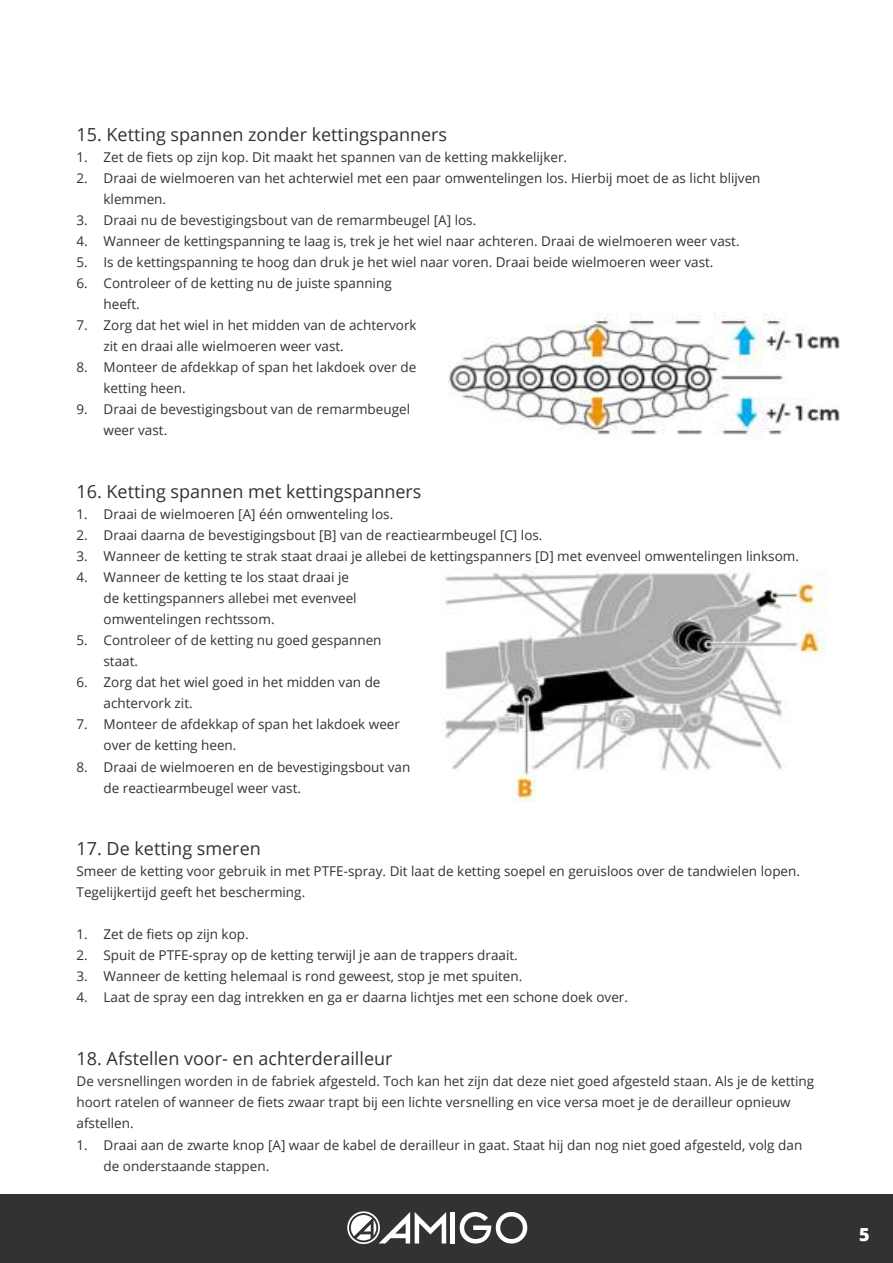
<style>
.page{position:relative;width:893px;height:1263px;background:#fff}
.page>*{position:absolute;margin:0;border:0;box-sizing:border-box;transform-origin:0 0}
.t1{font:18px "Open Sans";color:#333232}
.t2{font:800 18px "Open Sans";color:#fff}
.t3{font:13.5px/21px "Open Sans";color:#333232}
</style>
<div class="page">
<div style="left:0;top:1194px;width:893px;height:69px;background:#333232"></div>
<hr style="left:451px;top:1212px;width:4px;height:31px;background:#fff">
<svg style="left:460px;top:1212px;width:67px;height:31px"></svg>
<svg style="left:347px;top:1211px;width:99px;height:33px"></svg>
<img style="left:448px;top:314px;width:391px;height:125px">
<img style="left:442px;top:572px;width:384px;height:229px">
<h1 class="t1" style="left:77px;top:128px;width:372px">15. Ketting spannen zonder kettingspanners</h1>
<p class="t3" style="left:77px;top:148px;width:492px">1. Zet de fiets op zijn kop. Dit maakt het spannen van de ketting makkelijker.</p>
<p class="t3" style="left:104px;top:169px;width:658px;text-indent:-27px">2. Draai de wielmoeren van het achterwiel met een paar omwentelingen los. Hierbij moet de as licht blijven klemmen.</p>
<p class="t3" style="left:77px;top:211px;width:401px">3. Draai nu de bevestigingsbout van de remarmbeugel [A] los.</p>
<p class="t3" style="left:77px;top:232px;width:665px">4. Wanneer de kettingspanning te laag is, trek je het wiel naar achteren. Draai de wielmoeren weer vast.</p>
<p class="t3" style="left:77px;top:253px;width:638px">5. Is de kettingspanning te hoog dan druk je het wiel naar voren. Draai beide wielmoeren weer vast.</p>
<p class="t3" style="left:104px;top:274px;width:290px;text-indent:-27px">6. Controleer of de ketting nu de juiste spanning heeft.</p>
<p class="t3" style="left:104px;top:316px;width:315px;text-indent:-27px">7. Zorg dat het wiel in het midden van de achtervork zit en draai alle wielmoeren weer vast.</p>
<p class="t3" style="left:104px;top:358px;width:314px;text-indent:-27px">8. Monteer de afdekkap of span het lakdoek over de ketting heen.</p>
<p class="t3" style="left:104px;top:400px;width:308px;text-indent:-27px">9. Draai de bevestigingsbout van de remarmbeugel weer vast.</p>
<h1 class="t1" style="left:77px;top:479px;width:346px">16. Ketting spannen met kettingspanners</h1>
<p class="t3" style="left:77px;top:505px;width:318px">1. Draai de wielmoeren [A] één omwenteling los.</p>
<p class="t3" style="left:77px;top:526px;width:467px">2. Draai daarna de bevestigingsbout [B] van de reactiearmbeugel [C] los.</p>
<p class="t3" style="left:77px;top:547px;width:724px">3. Wanneer de ketting te strak staat draai je allebei de kettingspanners [D] met evenveel omwentelingen linksom.</p>
<p class="t3" style="left:104px;top:568px;width:255px;text-indent:-27px">4. Wanneer de ketting te los staat draai je de kettingspanners allebei met evenveel omwentelingen rechtssom.</p>
<p class="t3" style="left:104px;top:631px;width:280px;text-indent:-27px">5. Controleer of de ketting nu goed gespannen staat.</p>
<p class="t3" style="left:104px;top:673px;width:278px;text-indent:-27px">6. Zorg dat het wiel goed in het midden van de achtervork zit.</p>
<p class="t3" style="left:104px;top:715px;width:298px;text-indent:-27px">7. Monteer de afdekkap of span het lakdoek weer over de ketting heen.</p>
<p class="t3" style="left:104px;top:757px;width:308px;text-indent:-27px">8. Draai de wielmoeren en de bevestigingsbout van de reactiearmbeugel weer vast.</p>
<h1 class="t1" style="left:77px;top:836px;width:186px">17. De ketting smeren</h1>
<p class="t3" style="left:77px;top:861px;width:725px">Smeer de ketting voor gebruik in met PTFE-spray. Dit laat de ketting soepel en geruisloos over de tandwielen lopen.<br>Tegelijkertijd geeft het bescherming.</p>
<p class="t3" style="left:77px;top:925px;width:174px">1. Zet de fiets op zijn kop.</p>
<p class="t3" style="left:77px;top:946px;width:443px">2. Spuit de PTFE-spray op de ketting terwijl je aan de trappers draait.</p>
<p class="t3" style="left:77px;top:967px;width:447px">3. Wanneer de ketting helemaal is rond geweest, stop je met spuiten.</p>
<p class="t3" style="left:77px;top:988px;width:553px">4. Laat de spray een dag intrekken en ga er daarna lichtjes met een schone doek over.</p>
<h1 class="t1" style="left:77px;top:1046px;width:317px">18. Afstellen voor- en achterderailleur</h1>
<p class="t3" style="left:77px;top:1071px;width:739px">De versnellingen worden in de fabriek afgesteld. Toch kan het zijn dat deze niet goed afgesteld staan. Als je de ketting hoort ratelen of wanneer de fiets zwaar trapt bij een lichte versnelling en vice versa moet je de derailleur opnieuw afstellen.</p>
<p class="t3" style="left:104px;top:1135px;width:700px;text-indent:-27px">1. Draai aan de zwarte knop [A] waar de kabel de derailleur in gaat. Staat hij dan nog niet goed afgesteld, volg dan de onderstaande stappen.</p>
<h1 class="t2" style="left:859px;top:1224px;width:12px">25</h1>
</div>
